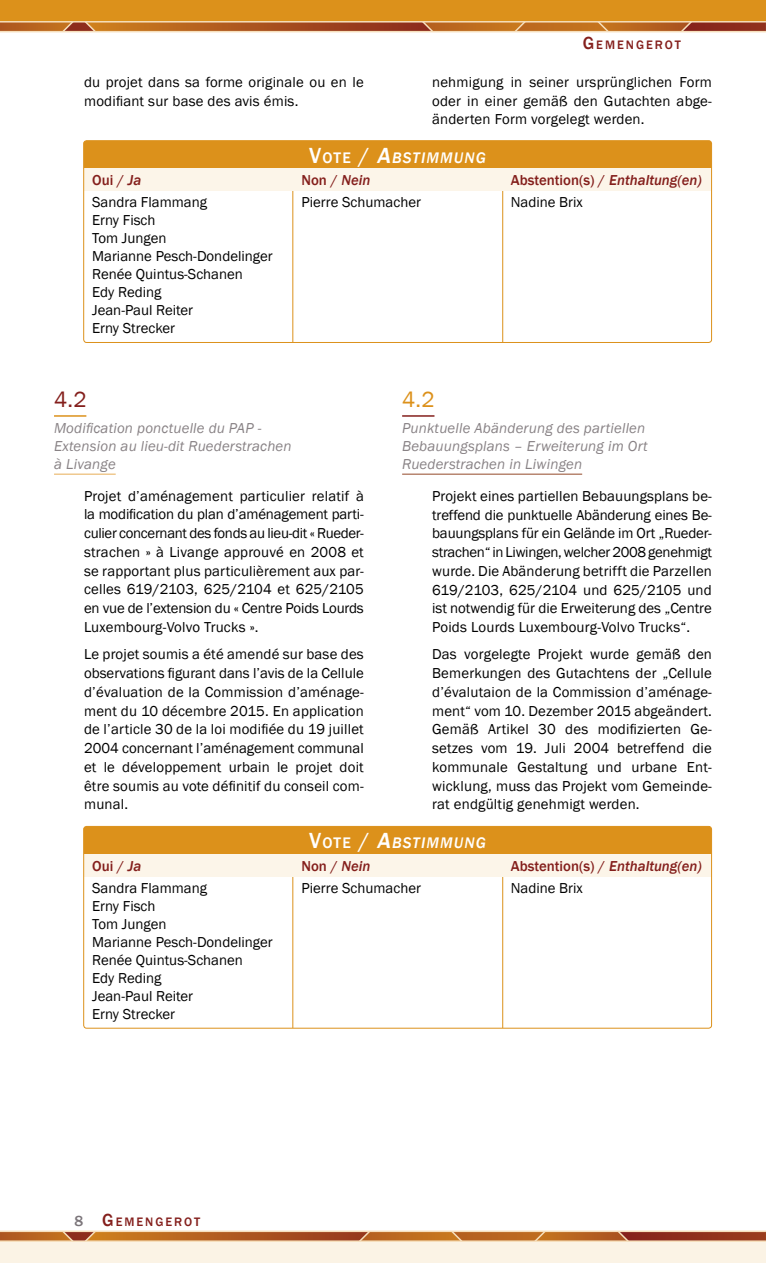
<style>
.page{position:relative;width:766px;height:1263px;background:#fff}
.page>*{position:absolute;margin:0;border:0;box-sizing:border-box;transform-origin:0 0}
.t1{font:22.5px "Franklin Gothic";color:#dc911b}
.t2{font:22.5px "Franklin Gothic";color:#841f1c}
.t3{font:italic 500 15.75px "Franklin Gothic";letter-spacing:.07em;color:#fff}
.t4{font:14.85px/18.8px "Franklin Gothic";color:#000;text-align:justify}
.t5{font:italic 14.85px/18px "Franklin Gothic";letter-spacing:.015em;color:#888285}
.t6{font:500 14.85px "Franklin Gothic";color:#841f1c}
.t7{font:500 12.6px "Franklin Gothic";letter-spacing:.155em;color:#841f1c}
.s1{font-size:18px}
.s2{font-style:normal;font-size:22.5px}
.s3{font-style:normal}
.s4{font-size:22.5px}
.s5{font-style:italic}
.s6{font-size:15px;color:#7b757a}
</style>
<div class="page">
<svg style="left:570px;top:23px;width:195px;height:10px;background:#b26438"></svg>
<svg style="left:0;top:23px;width:553px;height:10px;background:#b96d37"></svg>
<svg style="left:507px;top:1232px;width:258px;height:8px;background:#a34b21"></svg>
<svg style="left:0;top:1232px;width:489px;height:8px;background:#b56122"></svg>
<div style="left:0;top:0;width:765px;height:22px;background:#dc911b"></div>
<hr style="left:0;top:21px;width:765px;height:2px;background:#f6dfbc">
<hr style="left:0;top:31px;width:765px;height:1px;background:#f6dfbc">
<div style="left:0;top:1241px;width:765px;height:22px;background:#fbf3e5"></div>
<hr style="left:0;top:1230px;width:765px;height:2px;background:#f6dfbc">
<hr style="left:0;top:1240px;width:765px;height:2px;background:#f6dfbc">
<hr style="left:402px;top:415px;width:32px;height:2px;background:#841f1c">
<hr style="left:402px;top:473px;width:180px;height:2px;background:#b88671">
<hr style="left:54px;top:415px;width:32px;height:2px;background:#dc911b">
<hr style="left:54px;top:473px;width:62px;height:2px;background:#efc98f">
<hr style="left:292px;top:187px;width:1px;height:155px;background:#dc911b">
<hr style="left:502px;top:187px;width:1px;height:155px;background:#dc911b">
<div style="left:84px;top:141px;width:627px;height:30px;background:#dc911b;border-radius:3px"></div>
<div style="left:84px;top:168px;width:627px;height:23px;background:#fcf5e9"></div>
<div style="left:83px;top:140px;width:628px;height:203px;border:1px solid #dc911b;border-radius:3px"></div>
<hr style="left:292px;top:873px;width:1px;height:155px;background:#dc911b">
<hr style="left:502px;top:873px;width:1px;height:155px;background:#dc911b">
<div style="left:84px;top:826px;width:627px;height:31px;background:#dc911b;border-radius:3px"></div>
<div style="left:84px;top:854px;width:627px;height:22px;background:#fcf5e9"></div>
<div style="left:83px;top:826px;width:628px;height:202px;border:1px solid #dc911b;border-radius:3px"></div>
<p class="t4" style="left:84px;top:73px;width:281px">du projet dans sa forme originale ou en le modifiant sur base des avis émis.</p>
<p class="t7" style="left:582px;top:37px;width:100px"><span class="s1">G</span>EMENGEROT</p>
<p class="t4" style="left:432px;top:73px;width:281px">nehmigung in seiner ursprünglichen Form oder in einer gemäß den Gutachten abge&shy;änderten Form vorgelegt werden.</p>
<p class="t3" style="left:309px;top:148px;width:178px"><span class="s2">V</span><span class="s3">OTE</span> <span class="s2">/</span> <span class="s4">A</span>BSTIMMUNG</p>
<p class="t6" style="left:92px;top:171px;width:51px">Oui / <span class="s5">Ja</span></p>
<p class="t6" style="left:301px;top:171px;width:70px">Non / <span class="s5">Nein</span></p>
<p class="t6" style="left:510px;top:171px;width:192px">Abstention(s) / <span class="s5">Enthaltung(en)</span></p>
<p class="t4" style="left:92px;top:194px;width:182px;line-height:18px;text-align:left">Sandra Flammang<br>Erny Fisch<br>Tom Jungen<br>Marianne Pesch-Dondelinger<br>Renée Quintus-Schanen<br>Edy Reding<br>Jean-Paul Reiter<br>Erny Strecker</p>
<p class="t4" style="left:301px;top:193px;width:121px">Pierre Schumacher</p>
<p class="t4" style="left:510px;top:193px;width:73px">Nadine Brix</p>
<h1 class="t2" style="left:54px;top:385px;width:34px">4.2</h1>
<p class="t5" style="left:54px;top:420px;width:239px">Modification ponctuelle du PAP -<br>Extension au lieu-dit Ruederstrachen à Livange</p>
<p class="t4" style="left:84px;top:487px;width:281px">Projet d’aménagement particulier relatif à la modification du plan d’aménagement parti&shy;culier concernant des fonds au lieu-dit « Rueder&shy;strachen » à Livange approuvé en 2008 et se rapportant plus particulièrement aux par&shy;celles 619/2103, 625/2104 et 625/2105 en vue de l’extension du « Centre Poids Lourds Luxembourg-Volvo Trucks ».</p>
<p class="t4" style="left:84px;top:645px;width:281px">Le projet soumis a été amendé sur base des observations figurant dans l’avis de la Cellule d’évaluation de la Commission d’aménage&shy;ment du 10 décembre 2015. En application de l’article 30 de la loi modifiée du 19 juillet 2004 concernant l’aménagement communal et le développement urbain le projet doit être soumis au vote définitif du conseil com&shy;munal.</p>
<h1 class="t1" style="left:402px;top:385px;width:34px">4.2</h1>
<p class="t5" style="left:402px;top:420px;width:247px">Punktuelle Abänderung des partiellen<br>Bebauungsplans – Erweiterung im Ort<br>Ruederstrachen in Liwingen</p>
<p class="t4" style="left:432px;top:487px;width:281px">Projekt eines partiellen Bebauungsplans be&shy;treffend die punktuelle Abänderung eines Be&shy;bauungsplans für ein Gelände im Ort „Rueder&shy;strachen“ in Liwingen, welcher 2008 genehmigt wurde. Die Abänderung betrifft die Parzellen 619/2103, 625/2104 und 625/2105 und ist notwendig für die Erweiterung des „Centre Poids Lourds Luxembourg-Volvo Trucks“.</p>
<p class="t4" style="left:432px;top:645px;width:281px">Das vorgelegte Projekt wurde gemäß den Bemerkungen des Gutachtens der „Cellule d’évalutaion de la Commission d’aménage&shy;ment“ vom 10. Dezember 2015 abgeändert.<br>Gemäß Artikel 30 des modifizierten Ge&shy;setzes vom 19. Juli 2004 betreffend die kommunale Gestaltung und urbane Ent&shy;wicklung, muss das Projekt vom Gemeinde&shy;rat endgültig genehmigt werden.</p>
<p class="t3" style="left:309px;top:833px;width:178px"><span class="s2">V</span><span class="s3">OTE</span> <span class="s2">/</span> <span class="s4">A</span>BSTIMMUNG</p>
<p class="t6" style="left:92px;top:857px;width:51px">Oui / <span class="s5">Ja</span></p>
<p class="t6" style="left:301px;top:857px;width:70px">Non / <span class="s5">Nein</span></p>
<p class="t6" style="left:510px;top:857px;width:192px">Abstention(s) / <span class="s5">Enthaltung(en)</span></p>
<p class="t4" style="left:92px;top:879px;width:182px;line-height:18px;text-align:left">Sandra Flammang<br>Erny Fisch<br>Tom Jungen<br>Marianne Pesch-Dondelinger<br>Renée Quintus-Schanen<br>Edy Reding<br>Jean-Paul Reiter<br>Erny Strecker</p>
<p class="t4" style="left:301px;top:879px;width:121px">Pierre Schumacher</p>
<p class="t4" style="left:510px;top:879px;width:73px">Nadine Brix</p>
<p class="t7" style="left:75px;top:1214px;width:127px"><span class="s6">8</span> <span class="s1">G</span>EMENGEROT</p>
</div>
